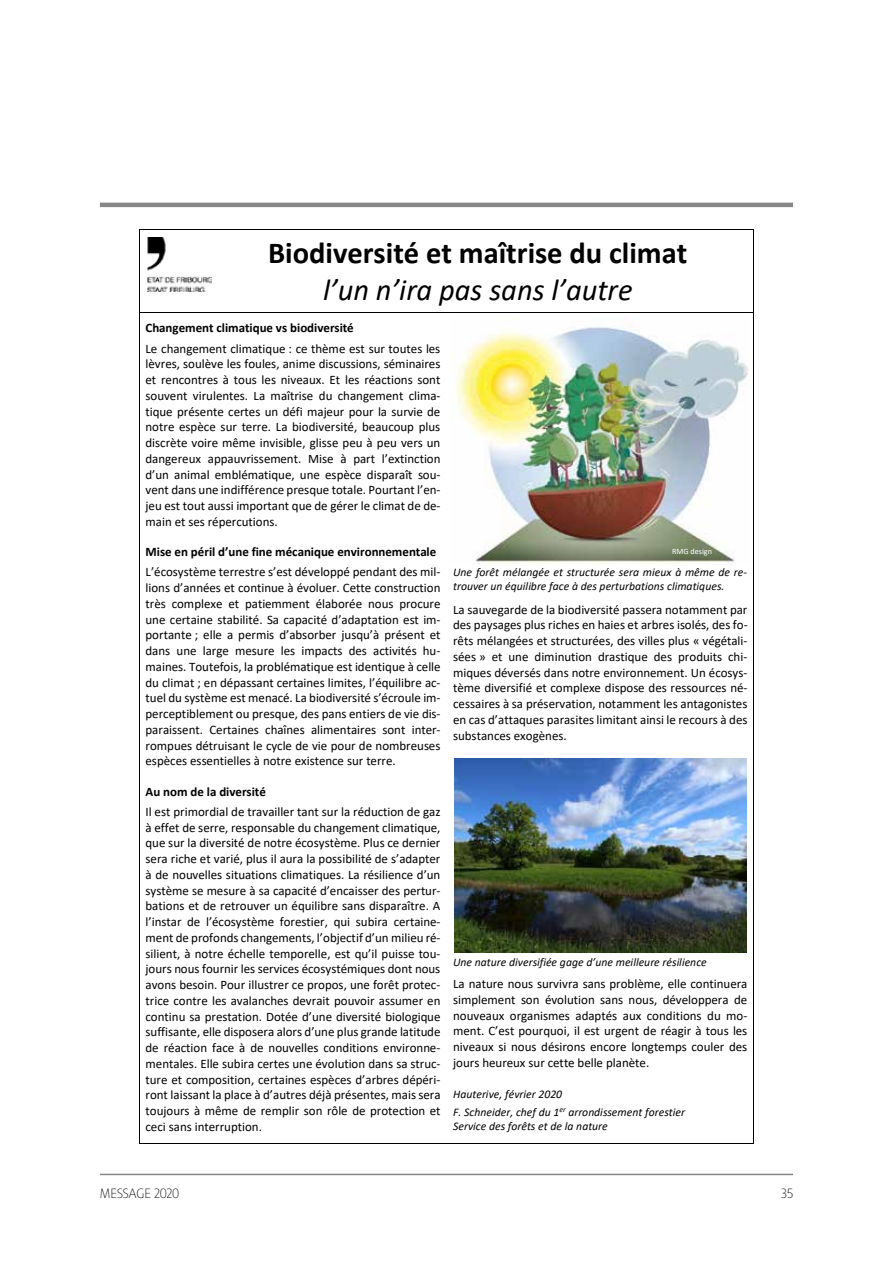
<style>
.page{position:relative;width:893px;height:1263px;background:#fff}
.page>*{position:absolute;margin:0;border:0;box-sizing:border-box;transform-origin:0 0}
.t1{font:700 30.6px "Calibri";color:#000}
.t2{font:italic 30.6px "Calibri";color:#000}
.t3{font:100 13.5px "Sinova Pro";color:#000}
.t4{font:12.9px/15.8px "Calibri";color:#000;text-align:justify}
.t5{font:700 12.9px "Calibri";letter-spacing:-.005em;color:#000}
.t6{font:italic 11.7px/14.4px "Calibri";letter-spacing:.005em;color:#000}
.t7{font:8.1px "Calibri";letter-spacing:.005em;color:#fff}
</style>
<div class="page">
<hr style="left:100px;top:1174px;width:693px;height:1px;background:#878787">
<hr style="left:100px;top:203px;width:693px;height:4px;background:#878787">
<hr style="left:139px;top:230px;width:614px;height:1px;background:#000">
<hr style="left:139px;top:230px;width:1px;height:82px;background:#000">
<hr style="left:753px;top:230px;width:1px;height:82px;background:#000">
<hr style="left:139px;top:312px;width:308px;height:1px;background:#000">
<hr style="left:447px;top:312px;width:306px;height:1px;background:#000">
<hr style="left:139px;top:313px;width:1px;height:831px;background:#000">
<hr style="left:139px;top:1144px;width:308px;height:1px;background:#000">
<hr style="left:446px;top:1144px;width:307px;height:1px;background:#000">
<hr style="left:753px;top:313px;width:1px;height:831px;background:#000">
<img style="left:148px;top:238px;width:63px;height:54px">
<img style="left:454px;top:758px;width:292px;height:195px">
<img style="left:456px;top:327px;width:292px;height:238px">
<h1 class="t1" style="left:268px;top:231px;width:421px">Biodiversité et maîtrise du climat</h1>
<h1 class="t2" style="left:323px;top:269px;width:311px">l’un n’ira pas sans l’autre</h1>
<p class="t5" style="left:146px;top:319px;width:210px">Changement climatique vs biodiversité</p>
<p class="t4" style="left:145px;top:340px;width:297px">Le changement climatique : ce thème est sur toutes les lèvres, soulève les foules, anime discussions, séminaires et rencontres à tous les niveaux. Et les réactions sont souvent virulentes. La maîtrise du changement clima&shy;tique présente certes un défi majeur pour la survie de notre espèce sur terre. La biodiversité, beaucoup plus discrète voire même invisible, glisse peu à peu vers un dangereux appauvrissement. Mise à part l’extinction d’un animal emblématique, une espèce disparaît sou&shy;vent dans une indifférence presque totale. Pourtant l’en&shy;jeu est tout aussi important que de gérer le climat de de&shy;main et ses répercutions.</p>
<p class="t5" style="left:146px;top:542px;width:292px">Mise en péril d’une fine mécanique environnementale</p>
<p class="t4" style="left:146px;top:564px;width:297px">L’écosystème terrestre s’est développé pendant des mil&shy;lions d’années et continue à évoluer. Cette construction très complexe et patiemment élaborée nous procure une certaine stabilité. Sa capacité d’adaptation est im&shy;portante ; elle a permis d’absorber jusqu’à présent et dans une large mesure les impacts des activités hu&shy;maines. Toutefois, la problématique est identique à celle du climat ; en dépassant certaines limites, l’équilibre ac&shy;tuel du système est menacé. La biodiversité s’écroule im&shy;perceptiblement ou presque, des pans entiers de vie dis&shy;paraissent. Certaines chaînes alimentaires sont inter&shy;rompues détruisant le cycle de vie pour de nombreuses espèces essentielles à notre existence sur terre.</p>
<p class="t5" style="left:146px;top:782px;width:122px">Au nom de la diversité</p>
<p class="t4" style="left:145px;top:803px;width:297px">Il est primordial de travailler tant sur la réduction de gaz à effet de serre, responsable du changement climatique, que sur la diversité de notre écosystème. Plus ce dernier sera riche et varié, plus il aura la possibilité de s’adapter à de nouvelles situations climatiques. La résilience d’un système se mesure à sa capacité d’encaisser des pertur&shy;bations et de retrouver un équilibre sans disparaître. A l’instar de l’écosystème forestier, qui subira certaine&shy;ment de profonds changements, l’objectif d’un milieu ré&shy;silient, à notre échelle temporelle, est qu’il puisse tou&shy;jours nous fournir les services écosystémiques dont nous avons besoin. Pour illustrer ce propos, une forêt protec&shy;trice contre les avalanches devrait pouvoir assumer en continu sa prestation. Dotée d’une diversité biologique suffisante, elle disposera alors d’une plus grande latitude de réaction face à de nouvelles conditions environne&shy;mentales. Elle subira certes une évolution dans sa struc&shy;ture et composition, certaines espèces d’arbres dépéri&shy;ront laissant la place à d’autres déjà présentes, mais sera toujours à même de remplir son rôle de protection et ceci sans interruption.</p>
<p class="t7" style="left:672px;top:545px;width:42px">RMG design</p>
<p class="t6" style="left:453px;top:564px;width:295px">Une forêt mélangée et structurée sera mieux à même de re&shy;trouver un équilibre face à des perturbations climatiques.</p>
<p class="t4" style="left:453px;top:601px;width:296px">La sauvegarde de la biodiversité passera notamment par des paysages plus riches en haies et arbres isolés, des fo&shy;rêts mélangées et structurées, des villes plus « végétali&shy;sées » et une diminution drastique des produits chi&shy;miques déversés dans notre environnement. Un écosys&shy;tème diversifié et complexe dispose des ressources né&shy;cessaires à sa préservation, notamment les antagonistes en cas d’attaques parasites limitant ainsi le recours à des substances exogènes.</p>
<p class="t6" style="left:453px;top:954px;width:255px">Une nature diversifiée gage d’une meilleure résilience</p>
<p class="t4" style="left:453px;top:976px;width:296px">La nature nous survivra sans problème, elle continuera simplement son évolution sans nous, développera de nouveaux organismes adaptés aux conditions du mo&shy;ment. C’est pourquoi, il est urgent de réagir à tous les niveaux si nous désirons encore longtemps couler des jours heureux sur cette belle planète.</p>
<p class="t6" style="left:453px;top:1084px;width:234px;line-height:18.6px">Hauterive, février 2020<br>F. Schneider, chef du 1<sup>er</sup> arrondissement forestier</p>
<p class="t6" style="left:453px;top:1119px;width:156px">Service des forêts et de la nature</p>
<p class="t3" style="left:100px;top:1186px;width:81px">MESSAGE 2020</p>
<p class="t3" style="left:781px;top:1186px;width:13px">35</p>
</div>
